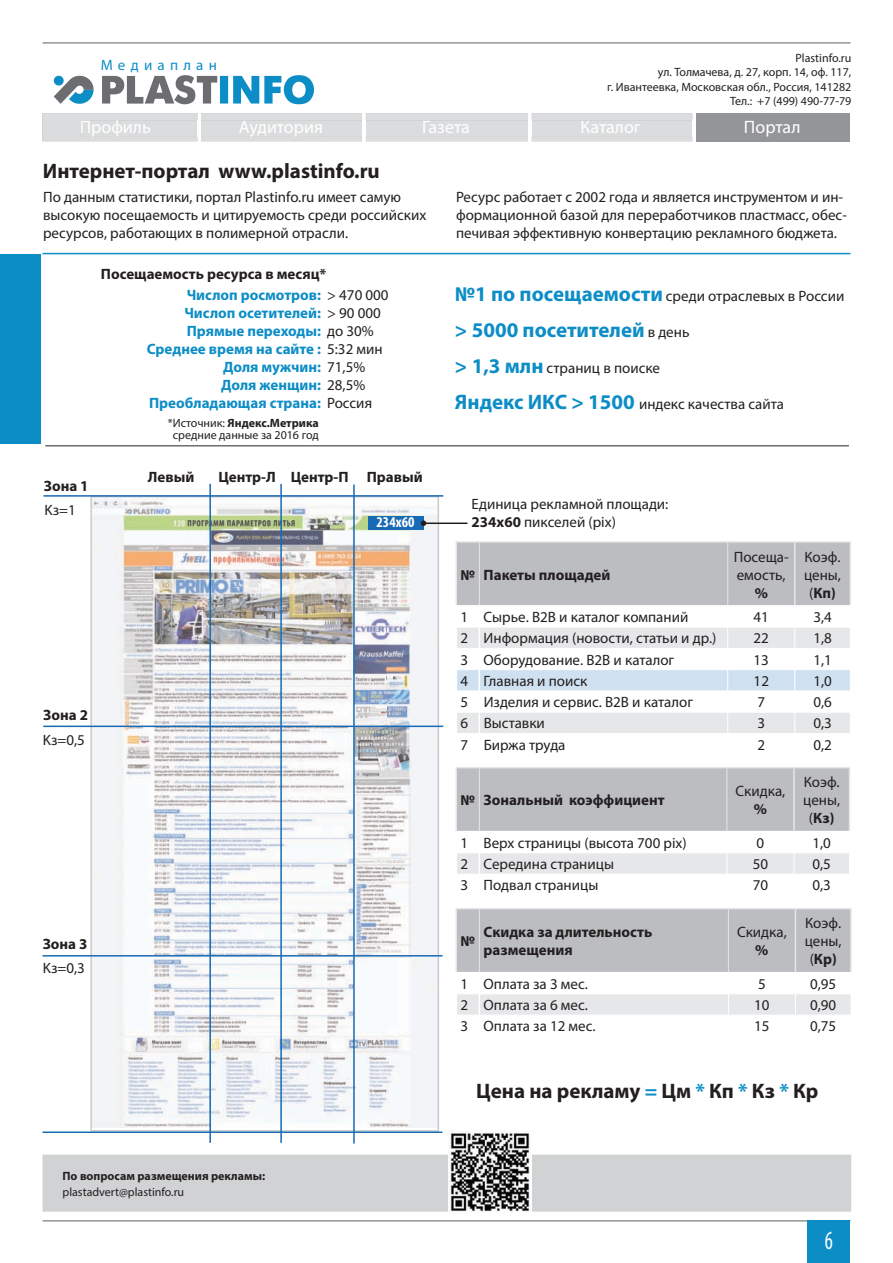
<style>
.page{position:relative;width:893px;height:1263px;background:#fff}
.page>*{position:absolute;margin:0;border:0;box-sizing:border-box;transform-origin:0 0}
.t1{font:condensed 26.25px "Myriad Pro";color:#fff;scale:.8 1}
.t2{font:700 21px "Myriad Pro";color:#231f20}
.t3{font:700 21px "Myriad Pro";color:#0d8dc6}
.t4{font:18px "Myriad Pro";color:#fff}
.t5{font:15px/18px "Myriad Pro";color:#231f20}
.t6{font:700 15px/20.9px "Myriad Pro";color:#231f20}
.t7{font:700 15px "Myriad Pro";color:#0d8dc6}
.t8{font:15px "Myriad Pro";letter-spacing:.35em;color:#0d8dc6}
.t9{font:700 condensed 15px "Myriad Pro";color:#fff}
.t10{font:12px/14.4px "Myriad Pro";color:#231f20;text-align:right}
.t11{font:700 12px "Myriad Pro";color:#231f20}
.s1{color:#0d8dc6}
.s2{font-weight:400}
.s3{font-weight:400;color:#231f20}
.s4{font-weight:700}
.s5{font-weight:700;font-size:21px;color:#0d8dc6}
.s6{font-weight:400;font-size:15px;color:#231f20}
</style>
<div class="page">
<svg style="left:54px;top:76px;width:40px;height:28px"></svg>
<svg style="left:102px;top:75px;width:212px;height:29px"></svg>
<hr style="left:43px;top:42px;width:807px;height:2px;background:#939598">
<hr style="left:43px;top:1220px;width:807px;height:1px;background:#939598">
<svg style="left:696px;top:141px;width:154px;height:1px"></svg>
<div style="left:43px;top:113px;width:807px;height:28px;background:#939598"></div>
<div style="left:807px;top:1220px;width:43px;height:43px;background:#0d8dc6"></div>
<hr style="left:693px;top:106px;width:3px;height:42px;background:#fff">
<div style="left:0;top:254px;width:40px;height:190px;background:#0d8dc6"></div>
<hr style="left:43px;top:253px;width:807px;height:1px;background:#0d8dc6">
<hr style="left:45px;top:445px;width:804px;height:1px;background:#6c6d70">
<svg style="left:42px;top:113px;width:651px;height:29px;background:#dbdcde"></svg>
<div style="left:43px;top:1155px;width:807px;height:56px;background:#d1d2d4"></div>
<div style="left:43px;top:1154px;width:808px;height:58px;border:2px solid #d1d2d4"></div>
<svg style="left:90px;top:497px;width:349px;height:634px;fill:#f2f4f6"></svg>
<hr style="left:209px;top:484px;width:2px;height:659px;background:#176ab5">
<hr style="left:353px;top:484px;width:2px;height:659px;background:#176ab5">
<hr style="left:43px;top:725px;width:400px;height:2px;background:#176ab5">
<hr style="left:43px;top:955px;width:400px;height:1px;background:#176ab5">
<hr style="left:43px;top:495px;width:400px;height:2px;background:#176ab5">
<hr style="left:43px;top:1131px;width:399px;height:2px;background:#176ab5">
<hr style="left:280px;top:484px;width:2px;height:659px;background:#176ab5">
<div style="left:368px;top:516px;width:56px;height:14px;background:#176ab5"></div>
<hr style="left:455px;top:541px;width:24px;height:2px;background:#e6e7e9">
<hr style="left:479px;top:541px;width:249px;height:2px;background:#e6e7e9">
<hr style="left:728px;top:541px;width:67px;height:2px;background:#e6e7e9">
<hr style="left:795px;top:541px;width:56px;height:2px;background:#e6e7e9">
<svg style="left:455px;top:542px;width:396px;height:191px"></svg>
<hr style="left:423px;top:522px;width:44px;height:2px;background:#231f20">
<svg style="left:421px;top:520px;width:5px;height:6px"></svg>
<svg style="left:455px;top:767px;width:395px;height:107px"></svg>
<svg style="left:455px;top:908px;width:397px;height:107px"></svg>
<img style="left:448px;top:1130px;width:83px;height:82px">
<p class="t8" style="left:101px;top:56px;width:118px">Медиаплан</p>
<p class="t10" style="left:607px;top:50px;width:246px">Plastinfo.ru<br>ул. Толмачева, д. 27, корп. 14, оф. 117,<br>г. Ивантеевка, Московская обл., Россия, 141282<br>Тел.: +7 (499) 490-77-79</p>
<p class="t4" style="left:80px;top:116px;width:73px">Профиль</p>
<p class="t4" style="left:239px;top:116px;width:86px">Аудитория</p>
<p class="t4" style="left:422px;top:116px;width:49px">Газета</p>
<p class="t4" style="left:580px;top:116px;width:62px">Каталог</p>
<p class="t4" style="left:744px;top:116px;width:58px">Портал</p>
<h2 class="t2" style="left:43px;top:157px;width:338px">Интернет-портал www.plastinfo.ru</h2>
<p class="t5" style="left:43px;top:187px;width:385px">По данным статистики, портал Plastinfo.ru имеет самую высокую посещаемость и цитируемость среди российских ресурсов, работающих в полимерной отрасли.</p>
<p class="t5" style="left:456px;top:187px;width:392px">Ресурс работает с 2002 года и является инструментом и ин&shy;формационной базой для переработчиков пластмасс, обес&shy;печивая эффективную конвертацию рекламного бюджета.</p>
<p class="t6" style="left:187px;top:263px;width:203px;text-indent:-86px">Посещаемость ресурса в месяц*<br><span class="s1">Число п росмотров:</span> <span class="s2">&gt; 470 000</span></p>
<p class="t7" style="left:184px;top:303px;width:198px">Число п осетителей: <span class="s3">&gt; 90 000</span></p>
<p class="t7" style="left:187px;top:321px;width:188px">Прямые переходы: <span class="s3">до 30%</span></p>
<p class="t7" style="left:147px;top:339px;width:237px">Среднее время на сайте : <span class="s3">5:32 мин</span></p>
<p class="t7" style="left:223px;top:357px;width:144px">Доля мужчин: <span class="s3">71,5%</span></p>
<p class="t7" style="left:221px;top:375px;width:146px">Доля женщин: <span class="s3">28,5%</span></p>
<p class="t7" style="left:149px;top:393px;width:224px">Преобладающая страна: <span class="s3">Россия</span></p>
<p class="t10" style="left:168px;top:417px;width:153px;line-height:12px;text-align:center">*Источник: <span class="s4">Яндекс.Метрика </span>средние данные за 2016 год</p>
<p class="t6" style="left:44px;top:474px;width:46px">Зона 1</p>
<p class="t5" style="left:455px;top:287px;width:391px"><span class="s5">№1 по посещаемости</span> среди отраслевых в России</p>
<h2 class="t3" style="left:455px;top:317px;width:236px">&gt; 5000 посетителей <span class="s6">в день</span></h2>
<p class="t5" style="left:455px;top:359px;width:207px"><span class="s5">&gt; 1,3 млн</span> страниц в поиске</p>
<p class="t5" style="left:455px;top:395px;width:330px"><span class="s5">Яндекс ИКС &gt; 1500</span> индекс качества сайта</p>
<p class="t6" style="left:148px;top:466px;width:48px">Левый</p>
<p class="t6" style="left:219px;top:466px;width:206px">Центр-Л Центр-П Правый</p>
<p class="t5" style="left:45px;top:501px;width:33px">Kз=1</p>
<p class="t6" style="left:43px;top:704px;width:46px">Зона 2</p>
<p class="t5" style="left:43px;top:731px;width:44px">Kз=0,5</p>
<p class="t6" style="left:43px;top:933px;width:46px">Зона 3</p>
<p class="t5" style="left:43px;top:959px;width:44px">Kз=0,3</p>
<p class="t11" style="left:63px;top:1168px;width:204px">По вопросам размещения рекламы:</p>
<p class="t10" style="left:63px;top:1185px;width:123px">plastadvert@plastinfo.ru</p>
<p class="t9" style="left:377px;top:512px;width:39px">234х60</p>
<p class="t5" style="left:472px;top:495px;width:198px">Единица рекламной площади:<br><span class="s4">234х60</span> пикселей (pix)</p>
<p class="t6" style="left:460px;top:563px;width:151px">№ Пакеты площадей</p>
<p class="t5" style="left:734px;top:547px;width:57px">Посеща&shy;емость,</p>
<p class="t6" style="left:755px;top:581px;width:15px">%</p>
<p class="t5" style="left:804px;top:547px;width:38px;text-align:center">Коэф. цены, (<span class="s4">Кп)</span></p>
<p class="t5" style="left:460px;top:608px;width:229px">1 Сырье. B2B и каталог компаний</p>
<p class="t5" style="left:754px;top:608px;width:17px">41</p>
<p class="t5" style="left:813px;top:608px;width:20px">3,4</p>
<p class="t5" style="left:460px;top:629px;width:258px">2 Информация (новости, статьи и др.)</p>
<p class="t5" style="left:754px;top:629px;width:17px">22</p>
<p class="t5" style="left:813px;top:629px;width:20px">1,8</p>
<p class="t5" style="left:461px;top:650px;width:215px">3 Оборудование. B2B и каталог</p>
<p class="t5" style="left:754px;top:650px;width:17px">13</p>
<p class="t5" style="left:813px;top:650px;width:20px">1,1</p>
<p class="t5" style="left:461px;top:672px;width:128px">4 Главная и поиск</p>
<p class="t5" style="left:754px;top:672px;width:17px">12</p>
<p class="t5" style="left:813px;top:672px;width:20px">1,0</p>
<p class="t5" style="left:461px;top:693px;width:234px">5 Изделия и сервис. B2B и каталог</p>
<p class="t5" style="left:757px;top:693px;width:9px">7</p>
<p class="t5" style="left:813px;top:693px;width:20px">0,6</p>
<p class="t5" style="left:461px;top:714px;width:86px">6 Выставки</p>
<p class="t5" style="left:757px;top:714px;width:9px">3</p>
<p class="t5" style="left:813px;top:714px;width:20px">0,3</p>
<p class="t5" style="left:461px;top:735px;width:106px">7 Биржа труда</p>
<p class="t5" style="left:757px;top:735px;width:9px">2</p>
<p class="t5" style="left:813px;top:735px;width:20px">0,2</p>
<p class="t6" style="left:460px;top:789px;width:206px">№ Зональный коэффициент</p>
<p class="t5" style="left:735px;top:782px;width:51px">Скидка,</p>
<p class="t6" style="left:754px;top:798px;width:15px">%</p>
<p class="t5" style="left:803px;top:773px;width:38px;text-align:center">Коэф. цены, (<span class="s4">Кз)</span></p>
<p class="t5" style="left:460px;top:833px;width:228px">1 Верх страницы (высота 700 pix)</p>
<p class="t5" style="left:757px;top:833px;width:9px">0</p>
<p class="t5" style="left:812px;top:833px;width:20px">1,0</p>
<p class="t5" style="left:460px;top:855px;width:155px">2 Середина страницы</p>
<p class="t5" style="left:753px;top:855px;width:17px">50</p>
<p class="t5" style="left:812px;top:855px;width:20px">0,5</p>
<p class="t5" style="left:460px;top:876px;width:139px">3 Подвал страницы</p>
<p class="t5" style="left:753px;top:876px;width:17px">70</p>
<p class="t5" style="left:812px;top:876px;width:20px">0,3</p>
<p class="t6" style="left:460px;top:930px;width:16px">№</p>
<p class="t6" style="left:484px;top:923px;width:170px;line-height:18px">Скидка за длительность размещения</p>
<p class="t5" style="left:737px;top:923px;width:51px">Скидка,</p>
<p class="t6" style="left:755px;top:939px;width:15px">%</p>
<p class="t5" style="left:805px;top:914px;width:38px;text-align:center">Коэф. цены, (<span class="s4">Кр)</span></p>
<p class="t5" style="left:460px;top:975px;width:129px">1 Оплата за 3 мес.</p>
<p class="t5" style="left:758px;top:975px;width:9px">5</p>
<p class="t5" style="left:810px;top:975px;width:28px">0,95</p>
<p class="t5" style="left:460px;top:996px;width:129px">2 Оплата за 6 мес.</p>
<p class="t5" style="left:754px;top:996px;width:17px">10</p>
<p class="t5" style="left:810px;top:996px;width:28px">0,90</p>
<p class="t5" style="left:460px;top:1017px;width:137px">3 Оплата за 12 мес.</p>
<p class="t5" style="left:754px;top:1017px;width:17px">15</p>
<p class="t5" style="left:810px;top:1017px;width:28px">0,75</p>
<h2 class="t2" style="left:476px;top:1077px;width:344px">Цена на рекламу <span class="s1">=</span> Цм <span class="s1">*</span> Кп <span class="s1">*</span> Кз <span class="s1">*</span> Кр</h2>
<h1 class="t1" style="left:825px;top:1225px;width:12px">6</h1>
</div>
